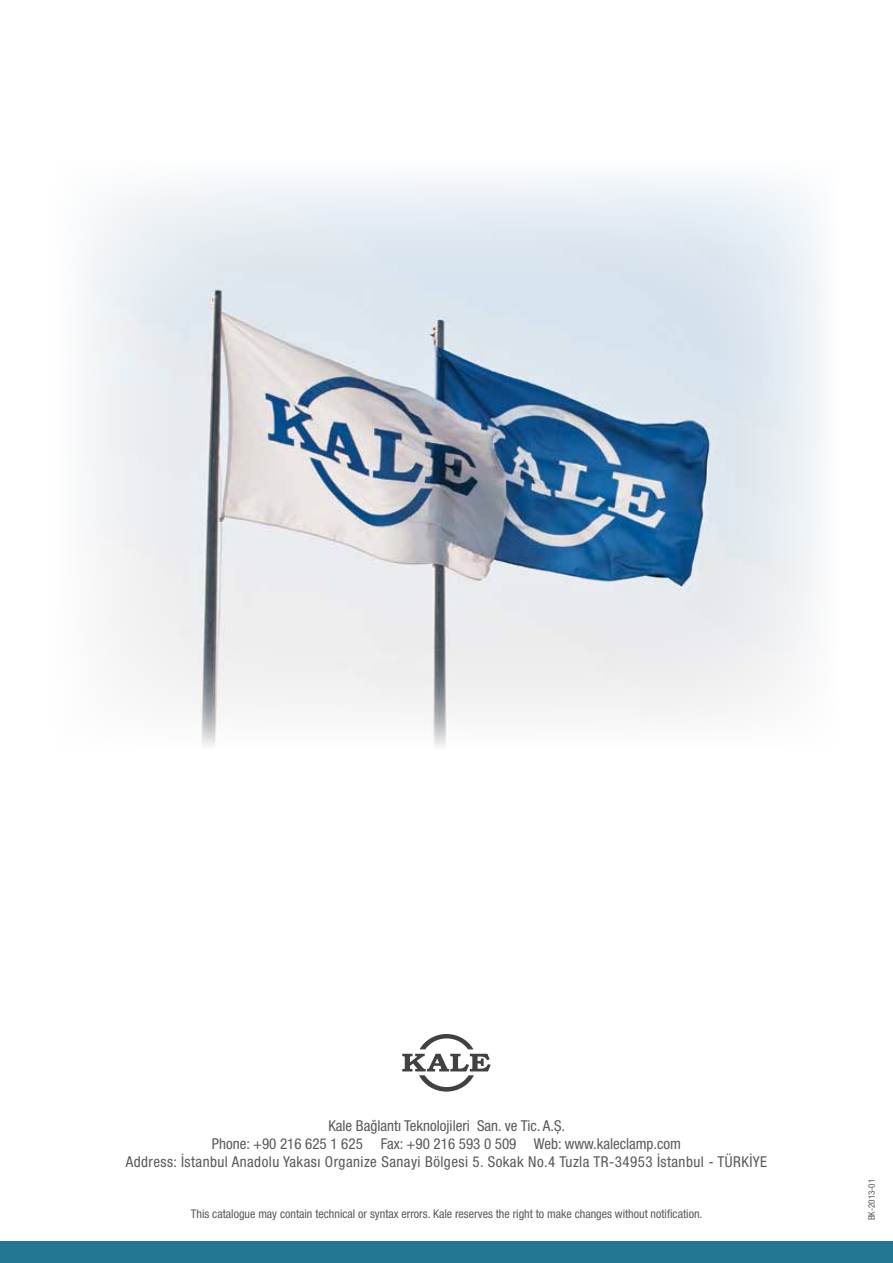
<style>
.page{position:relative;width:893px;height:1263px;background:#fff}
.page>*{position:absolute;margin:0;border:0;box-sizing:border-box;transform-origin:0 0}
.t1{font:condensed 15px/18px "Helvetica Neue LT Pro";letter-spacing:.03em;color:#58595b;text-align:center}
.t2{font:condensed 12px "Helvetica Neue LT Pro";color:#58595b}
.t3{font:condensed 9px "Helvetica Neue LT Pro";color:#58595b}
</style>
<div class="page">
<div style="left:0;top:1242px;width:893px;height:21px;background:#237793"></div>
<svg style="left:402px;top:1034px;width:89px;height:57px"></svg>
<img style="left:85px;top:177px;width:738px;height:570px">
<p class="t1" style="left:126px;top:1117px;width:643px">Kale Bağlantı Teknolojileri San. ve Tic. A.Ş.<br>Phone: +90 216 625 1 625 Fax: +90 216 593 0 509 Web: www.kaleclamp.com<br>Address: İstanbul Anadolu Yakası Organize Sanayi Bölgesi 5. Sokak No.4 Tuzla TR-34953 İstanbul - TÜRKİYE</p>
<p class="t2" style="left:191px;top:1206px;width:513px">This catalogue may contain technical or syntax errors. Kale reserves the right to make changes without notification.</p>
<p class="t3" style="left:866px;top:1220px;width:43px;rotate:-90deg">BK-2013-01</p>
</div>
